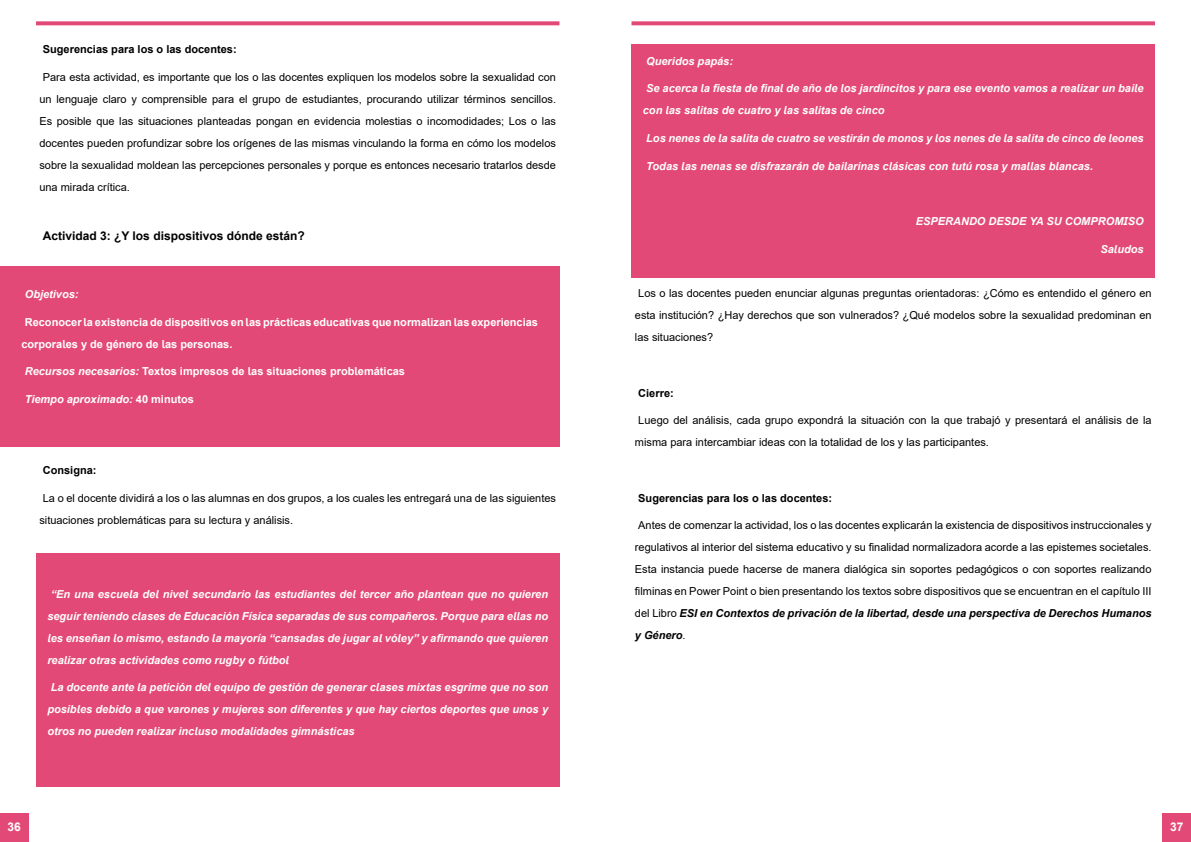
<style>
.page{position:relative;width:1191px;height:842px;background:#fff}
.page>*{position:absolute;margin:0;border:0;box-sizing:border-box;transform-origin:0 0}
.t1{font:700 12px "Arial";color:#000}
.t2{font:700 12px "Arial";color:#fff}
.t3{font:11px/22px "Arial";color:#000;text-align:justify}
.t4{font:italic 700 11px/22px "Arial";color:#fff;text-align:justify}
.t5{font:700 11px/22px "Arial";color:#fff}
.t6{font:700 11px "Arial";color:#000}
.s1{font-style:italic}
.s2{font-style:normal}
.s3{font-weight:700;font-style:italic}
</style>
<div class="page">
<svg style="left:631px;top:21px;width:524px;height:4px;background:#e55881"></svg>
<svg style="left:36px;top:21px;width:523px;height:4px;background:#e55881"></svg>
<div style="left:0;top:814px;width:28px;height:28px;background:#e34976"></div>
<div style="left:1162px;top:814px;width:29px;height:28px;background:#e34976"></div>
<div style="left:0;top:266px;width:559px;height:180px;background:#e34976"></div>
<div style="left:36px;top:554px;width:523px;height:233px;background:#e34976"></div>
<div style="left:631px;top:45px;width:524px;height:233px;background:#e34976"></div>
<p class="t6" style="left:43px;top:41px;width:195px">Sugerencias para los o las docentes:</p>
<p class="t3" style="left:39px;top:66px;width:518px;text-indent:3px">Para esta actividad, es importante que los o las docentes expliquen los modelos sobre la sexualidad con un lenguaje claro y comprensible para el grupo de estudiantes, procurando utilizar términos sencillos.<br>Es posible que las situaciones planteadas pongan en evidencia molestias o incomodidades; Los o las docentes pueden profundizar sobre los orígenes de las mismas vinculando la forma en cómo los modelos sobre la sexualidad moldean las percepciones personales y porque es entonces necesario tratarlos desde una mirada crítica.</p>
<p class="t1" style="left:43px;top:228px;width:263px">Actividad 3: ¿Y los dispositivos dónde están?</p>
<p class="t4" style="left:25px;top:283px;width:55px">Objetivos:</p>
<p class="t5" style="left:21px;top:311px;width:518px;text-indent:3px">Reconocer la existencia de dispositivos en las prácticas educativas que normalizan las experiencias corporales y de género de las personas.</p>
<p class="t5" style="left:25px;top:361px;width:382px"><span class="s1">Recursos necesarios:</span> Textos impresos de las situaciones problemáticas</p>
<p class="t4" style="left:25px;top:388px;width:171px">Tiempo aproximado: <span class="s2">40 minutos</span></p>
<p class="t6" style="left:43px;top:462px;width:55px">Consigna:</p>
<p class="t3" style="left:39px;top:487px;width:518px;text-indent:3px">La o el docente dividirá a los o las alumnas en dos grupos, a los cuales les entregará una de las siguientes situaciones problemáticas para su lectura y análisis.</p>
<p class="t4" style="left:47px;top:583px;width:502px;text-indent:3px">“En una escuela del nivel secundario las estudiantes del tercer año plantean que no quieren seguir teniendo clases de Educación Física separadas de sus compañeros. Porque para ellas no les enseñan lo mismo, estando la mayoría “cansadas de jugar al vóley” y afirmando que quieren realizar otras actividades como rugby o fútbol</p>
<p class="t4" style="left:47px;top:677px;width:502px;text-indent:3px">La docente ante la petición del equipo de gestión de generar clases mixtas esgrime que no son posibles debido a que varones y mujeres son diferentes y que hay ciertos deportes que unos y otros no pueden realizar incluso modalidades gimnásticas</p>
<p class="t4" style="left:646px;top:50px;width:88px">Queridos papás:</p>
<p class="t4" style="left:643px;top:78px;width:502px;text-indent:3px">Se acerca la fiesta de final de año de los jardincitos y para ese evento vamos a realizar un baile con las salitas de cuatro y las salitas de cinco</p>
<p class="t4" style="left:646px;top:128px;width:499px">Los nenes de la salita de cuatro se vestirán de monos y los nenes de la salita de cinco de leones</p>
<p class="t4" style="left:646px;top:155px;width:448px">Todas las nenas se disfrazarán de bailarinas clásicas con tutú rosa y mallas blancas.</p>
<p class="t4" style="left:915px;top:211px;width:229px">ESPERANDO DESDE YA SU COMPROMISO</p>
<p class="t4" style="left:1100px;top:238px;width:45px">Saludos</p>
<p class="t3" style="left:635px;top:282px;width:518px;text-indent:3px">Los o las docentes pueden enunciar algunas preguntas orientadoras: ¿Cómo es entendido el género en esta institución? ¿Hay derechos que son vulnerados? ¿Qué modelos sobre la sexualidad predominan en las situaciones?</p>
<p class="t6" style="left:638px;top:385px;width:37px">Cierre:</p>
<p class="t3" style="left:635px;top:409px;width:518px;text-indent:3px">Luego del análisis, cada grupo expondrá la situación con la que trabajó y presentará el análisis de la misma para intercambiar ideas con la totalidad de los y las participantes.</p>
<p class="t6" style="left:638px;top:490px;width:195px">Sugerencias para los o las docentes:</p>
<p class="t3" style="left:635px;top:514px;width:518px;text-indent:3px">Antes de comenzar la actividad, los o las docentes explicarán la existencia de dispositivos instruccionales y regulativos al interior del sistema educativo y su finalidad normalizadora acorde a las epistemes societales.<br>Esta instancia puede hacerse de manera dialógica sin soportes pedagógicos o con soportes realizando filminas en Power Point o bien presentando los textos sobre dispositivos que se encuentran en el capítulo III del Libro <span class="s3">ESI en Contextos de privación de la libertad, desde una perspectiva de Derechos Humanos y Género</span>.</p>
<p class="t2" style="left:8px;top:818px;width:15px">36</p>
<p class="t2" style="left:1170px;top:818px;width:15px">37</p>
</div>
